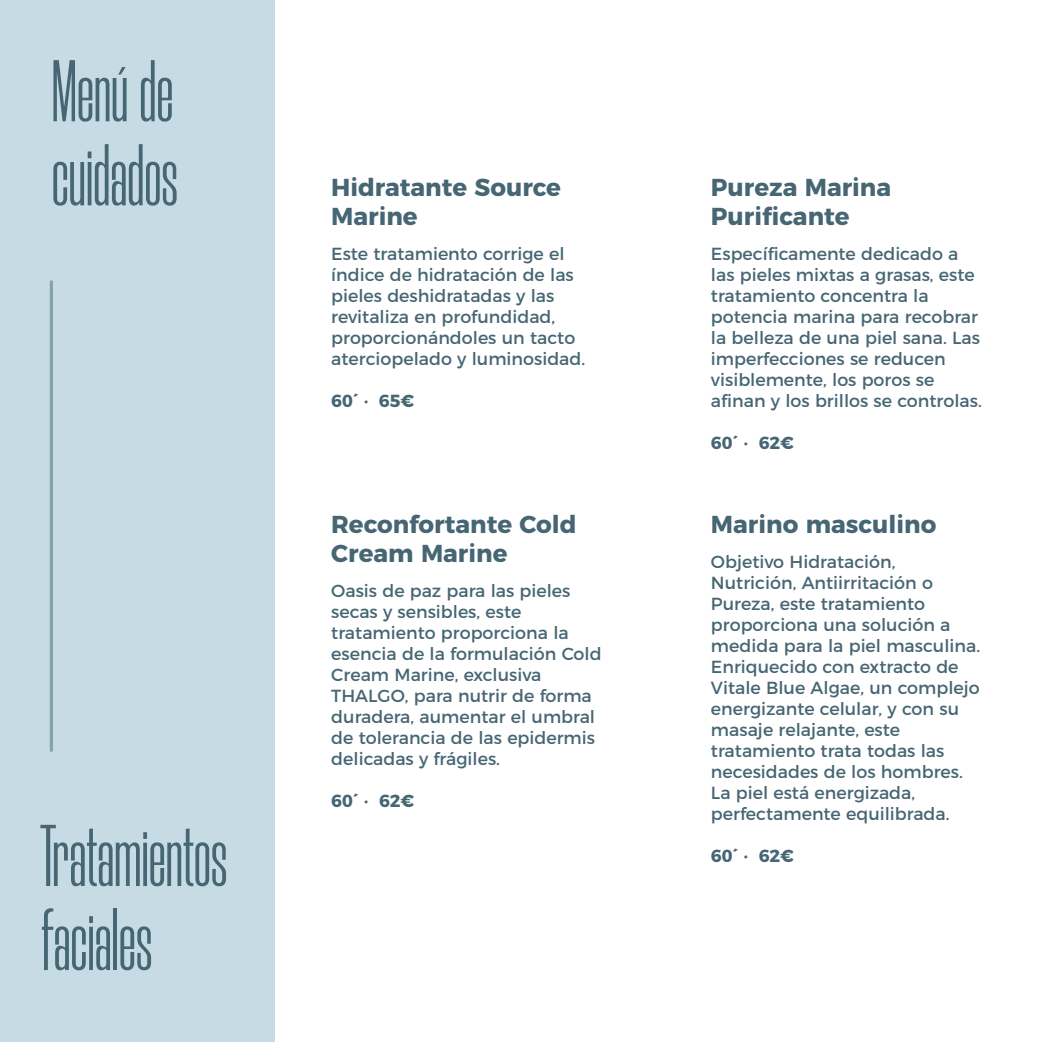
<style>
.page{position:relative;width:1042px;height:1042px;background:#fff}
.page>*{position:absolute;margin:0;border:0;box-sizing:border-box;transform-origin:0 0}
.t1{font:87.5px/84px "Morganite";color:#466674}
.t2{font:700 24.5px/29.4px "Montserrat";color:#466674}
.t3{font:17.5px/21px "Montserrat";color:#466674}
.t4{font:700 17.5px "Montserrat";color:#466674}
</style>
<div class="page">
<div style="left:0;top:0;width:274px;height:1042px;background:#c6dbe4"></div>
<hr style="left:50px;top:281px;width:3px;height:470px;background:#85a1ae">
<h1 class="t1" style="left:52px;top:50px;width:128px">Menú de cuidados</h1>
<h1 class="t1" style="left:40px;top:814px;width:189px">Tratamientos faciales</h1>
<h2 class="t2" style="left:331px;top:170px;width:231px">Hidratante Source<br>Marine</h2>
<p class="t3" style="left:331px;top:242px;width:255px">Este tratamiento corrige el índice de hidratación de las pieles deshidratadas y las revitaliza en profundidad, proporcionándoles un tacto aterciopelado y luminosidad.</p>
<p class="t4" style="left:331px;top:386px;width:84px">60´ · 65€</p>
<h2 class="t2" style="left:331px;top:507px;width:247px">Reconfortante Cold<br>Cream Marine</h2>
<p class="t3" style="left:331px;top:579px;width:272px">Oasis de paz para las pieles secas y sensibles, este tratamiento proporciona la esencia de la formulación Cold<br>Cream Marine, exclusiva<br>THALGO, para nutrir de forma duradera, aumentar el umbral de tolerancia de las epidermis delicadas y frágiles.</p>
<p class="t4" style="left:331px;top:786px;width:84px">60´ · 62€</p>
<h2 class="t2" style="left:711px;top:170px;width:182px">Pureza Marina<br>Purificante</h2>
<p class="t3" style="left:711px;top:242px;width:272px">Específicamente dedicado a las pieles mixtas a grasas, este tratamiento concentra la potencia marina para recobrar la belleza de una piel sana. Las imperfecciones se reducen visiblemente, los poros se afinan y los brillos se controlas.</p>
<p class="t4" style="left:711px;top:428px;width:84px">60´ · 62€</p>
<h2 class="t2" style="left:711px;top:508px;width:227px">Marino masculino</h2>
<p class="t3" style="left:711px;top:549px;width:271px">Objetivo Hidratación,<br>Nutrición, Antiirritación o<br>Pureza, este tratamiento proporciona una solución a medida para la piel masculina.<br>Enriquecido con extracto de<br>Vitale Blue Algae, un complejo energizante celular, y con su masaje relajante, este tratamiento trata todas las necesidades de los hombres.<br>La piel está energizada, perfectamente equilibrada.</p>
<p class="t4" style="left:711px;top:841px;width:84px">60´ · 62€</p>
</div>
